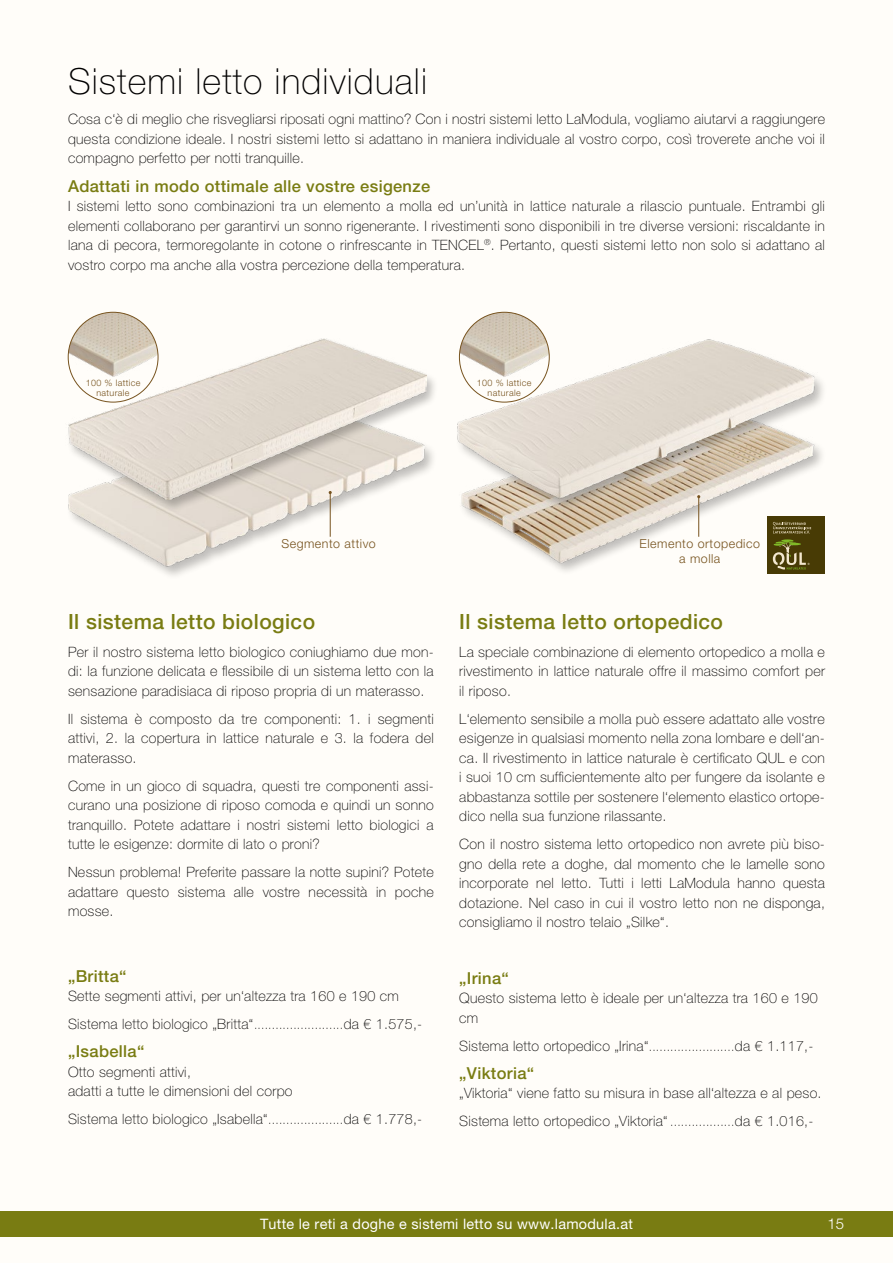
<style>
.page{position:relative;width:893px;height:1263px;background:#fffdf9}
.page>*{position:absolute;margin:0;border:0;box-sizing:border-box;transform-origin:0 0}
.t1{font:100 36px "Helvetica Neue LT Pro";letter-spacing:.03em;color:#000}
.t2{font:500 21px "Helvetica Neue LT Pro";letter-spacing:.02em;color:#797c12}
.t3{font:500 16.5px "Helvetica Neue LT Pro";letter-spacing:.02em;color:#797c12}
.t4{font:300 15px "Helvetica Neue LT Pro";color:#fff}
.t5{font:14.4px "Helvetica Neue LT Pro";letter-spacing:.02em;color:#fff}
.t6{font:100 14.25px/19.5px "Helvetica Neue LT Pro";letter-spacing:.02em;color:#000;text-align:justify}
.t7{font:300 12.45px/14.9px "Helvetica Neue LT Pro";letter-spacing:.04em;color:#77531f;text-align:center}
.t8{font:300 9px/9.4px "Helvetica Neue LT Pro";letter-spacing:.04em;color:#77531f;text-align:center}
.s1{font-size:12px}
</style>
<div class="page">
<img style="left:71px;top:513px;width:259px;height:63px">
<hr style="left:330px;top:492px;width:1px;height:45px;background:#77531f">
<div style="left:66px;top:338px;width:372px;height:175px;background:#000;opacity:.25"></div>
<img style="left:66px;top:338px;width:360px;height:161px">
<div style="left:68px;top:312px;width:90px;height:90px;background:#fffdf9;border-radius:50%"></div>
<img style="left:68px;top:312px;width:90px;height:66px">
<div style="left:459px;top:405px;width:368px;height:171px;background:#000;opacity:.25"></div>
<img style="left:459px;top:512px;width:366px;height:59px">
<div style="left:455px;top:339px;width:372px;height:173px;background:#000;opacity:.25"></div>
<img style="left:455px;top:339px;width:368px;height:161px">
<hr style="left:698px;top:497px;width:1px;height:40px;background:#77531f">
<div style="left:459px;top:312px;width:90px;height:90px;background:#fffdf9;border-radius:50%"></div>
<img style="left:459px;top:312px;width:90px;height:66px">
<div style="left:0;top:1211px;width:893px;height:26px;background:#797c12"></div>
<h1 class="t1" style="left:68px;top:61px;width:361px">Sistemi letto individuali</h1>
<p class="t6" style="left:68px;top:110px;width:758px">Cosa c‘è di meglio che risvegliarsi riposati ogni mattino? Con i nostri sistemi letto LaModula, vogliamo aiutarvi a raggiungere questa condizione ideale. I nostri sistemi letto si adattano in maniera individuale al vostro corpo, così troverete anche voi il compagno perfetto per notti tranquille.</p>
<p class="t3" style="left:68px;top:176px;width:364px">Adattati in modo ottimale alle vostre esigenze</p>
<p class="t6" style="left:68px;top:196px;width:758px">I sistemi letto sono combinazioni tra un elemento a molla ed un’unità in lattice naturale a rilascio puntuale. Entrambi gli elementi collaborano per garantirvi un sonno rigenerante. I rivestimenti sono disponibili in tre diverse versioni: riscaldante in lana di pecora, termoregolante in cotone o rinfrescante in TENCEL<sup>®</sup>. Pertanto, questi sistemi letto non solo si adattano al vostro corpo ma anche alla vostra percezione della temperatura.</p>
<p class="t8" style="left:86px;top:378px;width:56px">100 % lattice naturale</p>
<p class="t8" style="left:477px;top:378px;width:56px">100 % lattice naturale</p>
<p class="t7" style="left:281px;top:536px;width:96px">Segmento attivo</p>
<p class="t7" style="left:640px;top:536px;width:122px">Elemento ortopedico a molla</p>
<h2 class="t2" style="left:68px;top:609px;width:249px">Il sistema letto biologico</h2>
<p class="t6" style="left:68px;top:642px;width:367px">Per il nostro sistema letto biologico coniughiamo due mon&shy;di: la funzione delicata e flessibile di un sistema letto con la sensazione paradisiaca di riposo propria di un materasso.</p>
<p class="t6" style="left:68px;top:709px;width:367px">Il sistema è composto da tre componenti: 1. i segmenti attivi, 2. la copertura in lattice naturale e 3. la fodera del materasso.</p>
<p class="t6" style="left:68px;top:776px;width:367px">Come in un gioco di squadra, questi tre componenti assi&shy;curano una posizione di riposo comoda e quindi un sonno tranquillo. Potete adattare i nostri sistemi letto biologici a tutte le esigenze: dormite di lato o proni?</p>
<p class="t6" style="left:68px;top:862px;width:367px">Nessun problema! Preferite passare la notte supini? Potete adattare questo sistema alle vostre necessità in poche mosse.</p>
<p class="t3" style="left:68px;top:966px;width:60px">„Britta“</p>
<p class="t6" style="left:68px;top:982px;width:356px;line-height:28px">Sette segmenti attivi, per un‘altezza tra 160 e 190 cm<br>Sistema letto biologico „Britta“<span class="s1">.........................</span>da € 1.575,-</p>
<p class="t3" style="left:68px;top:1042px;width:78px">„Isabella“</p>
<p class="t6" style="left:68px;top:1062px;width:226px">Otto segmenti attivi,<br>adatti a tutte le dimensioni del corpo</p>
<p class="t6" style="left:68px;top:1109px;width:356px">Sistema letto biologico „Isabella“<span class="s1">.....................</span>da € 1.778,-</p>
<h2 class="t2" style="left:459px;top:609px;width:265px">Il sistema letto ortopedico</h2>
<p class="t6" style="left:459px;top:642px;width:367px">La speciale combinazione di elemento ortopedico a molla e rivestimento in lattice naturale offre il massimo comfort per il riposo.</p>
<p class="t6" style="left:459px;top:709px;width:367px">L‘elemento sensibile a molla può essere adattato alle vostre esigenze in qualsiasi momento nella zona lombare e dell‘an&shy;ca. Il rivestimento in lattice naturale è certificato QUL e con i suoi 10 cm sufficientemente alto per fungere da isolante e abbastanza sottile per sostenere l‘elemento elastico ortope&shy;dico nella sua funzione rilassante.</p>
<p class="t6" style="left:459px;top:834px;width:367px">Con il nostro sistema letto ortopedico non avrete più biso&shy;gno della rete a doghe, dal momento che le lamelle sono incorporate nel letto. Tutti i letti LaModula hanno questa dotazione. Nel caso in cui il vostro letto non ne disponga, consigliamo il nostro telaio „Silke“.</p>
<p class="t3" style="left:459px;top:968px;width:51px">„Irina“</p>
<p class="t6" style="left:459px;top:988px;width:360px">Questo sistema letto è ideale per un‘altezza tra 160 e 190 cm</p>
<p class="t6" style="left:459px;top:1036px;width:356px">Sistema letto ortopedico „Irina“<span class="s1">........................</span>da € 1.117,-</p>
<p class="t3" style="left:459px;top:1063px;width:76px">„Viktoria“</p>
<p class="t6" style="left:459px;top:1079px;width:364px;line-height:28px">„Viktoria“ viene fatto su misura in base all‘altezza e al peso.<br>Sistema letto ortopedico „Viktoria“ <span class="s1">..................</span>da € 1.016,-</p>
<p class="t5" style="left:260px;top:1215px;width:374px">Tutte le reti a doghe e sistemi letto su www.lamodula.at</p>
<p class="t4" style="left:827px;top:1215px;width:18px">15</p>
</div>
